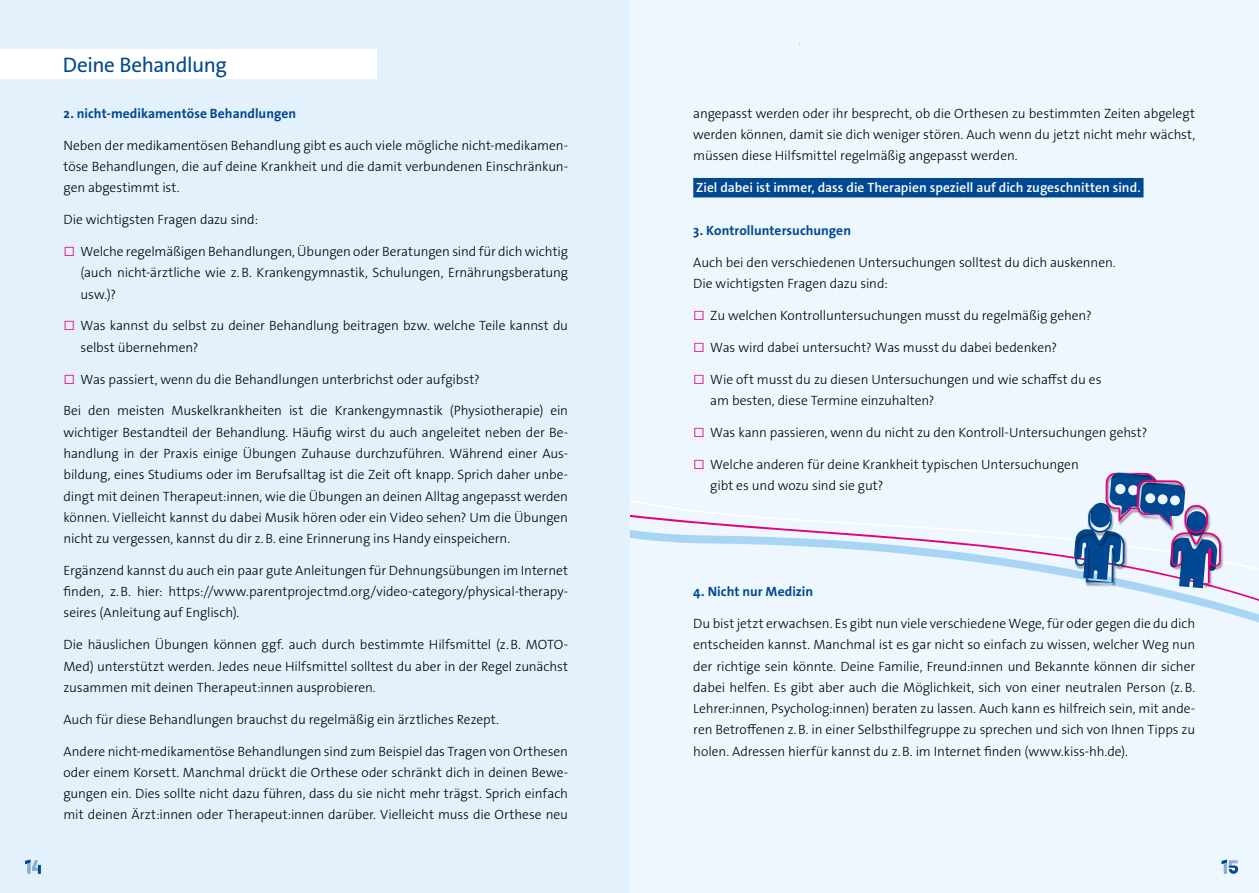
<style>
.page{position:relative;width:1259px;height:893px;background:#fff}
.page>*{position:absolute;margin:0;border:0;box-sizing:border-box;transform-origin:0 0}
.t1{font:21.15px "The Sans Os F";letter-spacing:-.025em;color:#004992}
.t2{font:300 13.5px/21.3px "The Sans Os F";letter-spacing:-.005em;color:#000;text-align:justify}
.t3{font:700 13.5px "The Sans Os F";letter-spacing:.005em;color:#004992}
.t4{font:600 13.5px "The Sans Os F";color:#fff}
.s1{color:#e6007d}
</style>
<div class="page">
<div style="left:629px;top:0;width:630px;height:893px;background:#eff7fe"></div>
<svg style="left:629px;top:409px;width:630px;height:432px"></svg>
<div style="left:693px;top:178px;width:450px;height:19px;background:#004992"></div>
<div style="left:1170px;top:532px;width:53px;height:56px;background:#000;opacity:.45"></div>
<svg style="left:1074px;top:473px;width:146px;height:115px"></svg>
<div style="left:0;top:0;width:629px;height:893px;background:#e3f1fc"></div>
<div style="left:0;top:49px;width:376px;height:30px;background:#fff"></div>
<svg style="left:25px;top:859px;width:16px;height:15px"></svg>
<svg style="left:1221px;top:859px;width:17px;height:15px"></svg>
<h1 class="t1" style="left:63px;top:51px;width:165px">Deine Behandlung</h1>
<p class="t3" style="left:63px;top:105px;width:234px">2. nicht-medikamentöse Behandlungen</p>
<p class="t2" style="left:63px;top:135px;width:506px">Neben der medikamentösen Behandlung gibt es auch viele mögliche nicht-medikamen&shy;töse Behandlungen, die auf deine Krankheit und die damit verbundenen Einschränkun&shy;gen abgestimmt ist.</p>
<p class="t2" style="left:63px;top:209px;width:196px">Die wichtigsten Fragen dazu sind:</p>
<p class="t2" style="left:80px;top:241px;width:489px;text-indent:-17px"><span class="s1">□</span> Welche regelmäßigen Behandlungen, Übungen oder Beratungen sind für dich wichtig (auch nicht-ärztliche wie z.B. Krankengymnastik, Schulungen, Ernährungsberatung usw.)?</p>
<p class="t2" style="left:80px;top:315px;width:489px;text-indent:-17px"><span class="s1">□</span> Was kannst du selbst zu deiner Behandlung beitragen bzw. welche Teile kannst du selbst übernehmen?</p>
<p class="t2" style="left:63px;top:368px;width:418px"><span class="s1">□</span> Was passiert, wenn du die Behandlungen unterbrichst oder aufgibst?</p>
<p class="t2" style="left:63px;top:400px;width:506px">Bei den meisten Muskelkrankheiten ist die Krankengymnastik (Physiotherapie) ein wichtiger Bestandteil der Behandlung. Häufig wirst du auch angeleitet neben der Be&shy;handlung in der Praxis einige Übungen Zuhause durchzuführen. Während einer Aus&shy;bildung, eines Studiums oder im Berufsalltag ist die Zeit oft knapp. Sprich daher unbe&shy;dingt mit deinen Therapeut:innen, wie die Übungen an deinen Alltag angepasst werden können. Vielleicht kannst du dabei Musik hören oder ein Video sehen? Um die Übungen nicht zu vergessen, kannst du dir z.B. eine Erinnerung ins Handy einspeichern.</p>
<p class="t2" style="left:63px;top:560px;width:506px">Ergänzend kannst du auch ein paar gute Anleitungen für Dehnungsübungen im Internet finden, z.B. hier: https://www.parentprojectmd.org/video-category/physical-therapy&shy;seires (Anleitung auf Englisch).</p>
<p class="t2" style="left:63px;top:634px;width:506px">Die häuslichen Übungen können ggf. auch durch bestimmte Hilfsmittel (z.B. MOTO-Med) unterstützt werden. Jedes neue Hilfsmittel solltest du aber in der Regel zunächst zusammen mit deinen Therapeut:innen ausprobieren.</p>
<p class="t2" style="left:63px;top:709px;width:437px">Auch für diese Behandlungen brauchst du regelmäßig ein ärztliches Rezept.</p>
<p class="t2" style="left:63px;top:740px;width:506px">Andere nicht-medikamentöse Behandlungen sind zum Beispiel das Tragen von Orthesen oder einem Korsett. Manchmal drückt die Orthese oder schränkt dich in deinen Bewe&shy;gungen ein. Dies sollte nicht dazu führen, dass du sie nicht mehr trägst. Sprich einfach mit deinen Ärzt:innen oder Therapeut:innen darüber. Vielleicht muss die Orthese neu</p>
<p class="t2" style="left:693px;top:103px;width:503px">angepasst werden oder ihr besprecht, ob die Orthesen zu bestimmten Zeiten abgelegt werden können, damit sie dich weniger stören. Auch wenn du jetzt nicht mehr wächst, müssen diese Hilfsmittel regelmäßig angepasst werden.</p>
<p class="t4" style="left:696px;top:179px;width:446px">Ziel dabei ist immer, dass die Therapien speziell auf dich zugeschnitten sind.</p>
<p class="t3" style="left:693px;top:221px;width:159px">3. Kontrolluntersuchungen</p>
<p class="t2" style="left:693px;top:252px;width:424px">Auch bei den verschiedenen Untersuchungen solltest du dich auskennen.<br>Die wichtigsten Fragen dazu sind:</p>
<p class="t2" style="left:693px;top:305px;width:400px"><span class="s1">□</span> Zu welchen Kontrolluntersuchungen musst du regelmäßig gehen?</p>
<p class="t2" style="left:693px;top:337px;width:365px"><span class="s1">□</span> Was wird dabei untersucht? Was musst du dabei bedenken?</p>
<p class="t2" style="left:710px;top:368px;width:393px;text-indent:-17px"><span class="s1">□</span> Wie oft musst du zu diesen Untersuchungen und wie schaffst du es am besten, diese Termine einzuhalten?</p>
<p class="t2" style="left:693px;top:422px;width:456px"><span class="s1">□</span> Was kann passieren, wenn du nicht zu den Kontroll-Untersuchungen gehst?</p>
<p class="t2" style="left:710px;top:453px;width:370px;text-indent:-17px"><span class="s1">□</span> Welche anderen für deine Krankheit typischen Untersuchungen gibt es und wozu sind sie gut?</p>
<p class="t3" style="left:693px;top:583px;width:121px">4. Nicht nur Medizin</p>
<p class="t2" style="left:693px;top:613px;width:503px">Du bist jetzt erwachsen. Es gibt nun viele verschiedene Wege, für oder gegen die du dich entscheiden kannst. Manchmal ist es gar nicht so einfach zu wissen, welcher Weg nun der richtige sein könnte. Deine Familie, Freund:innen und Bekannte können dir sicher dabei helfen. Es gibt aber auch die Möglichkeit, sich von einer neutralen Person (z.B.<br>Lehrer:innen, Psycholog:innen) beraten zu lassen. Auch kann es hilfreich sein, mit ande&shy;ren Betroffenen z.B. in einer Selbsthilfegruppe zu sprechen und sich von Ihnen Tipps zu holen. Adressen hierfür kannst du z.B. im Internet finden (www.kiss-hh.de).</p>
</div>
